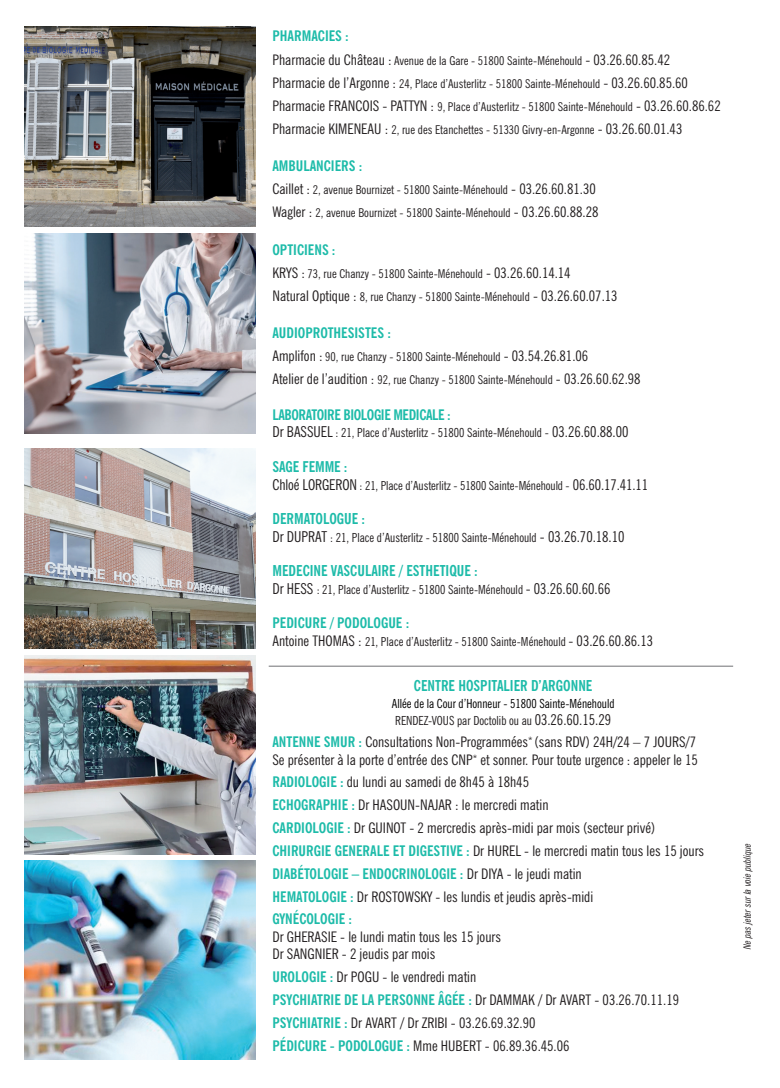
<style>
.page{position:relative;width:780px;height:1088px;background:#fff}
.page>*{position:absolute;margin:0;border:0;box-sizing:border-box;transform-origin:0 0}
.t1{font:700 condensed 15px "News Gothic BT";color:#1dbba9}
.t2{font:700 condensed 14.88px "News Gothic BT";letter-spacing:-.005em;color:#1dbba9}
.t3{font:condensed 14.5px/22.9px "News Gothic BT";color:#231f20}
.t4{font:700 condensed 14.5px "News Gothic BT";color:#1dbba9}
.t5{font:700 condensed 14.5px "News Gothic BT";letter-spacing:-.025em;color:#1dbba9}
.t6{font:condensed 12.5px "News Gothic BT";color:#231f20}
.t7{font:condensed 12.5px/16.9px "News Gothic BT";color:#000}
.t8{font:condensed 12.38px "News Gothic BT";letter-spacing:-.005em;color:#231f20}
.t9{font:condensed 12.12px/23px "News Gothic BT";color:#231f20}
.t10{font:italic condensed 10px "News Gothic BT";color:#231f20}
.s1{font-size:14.5px}
.s2{font-size:12.12px}
.s3{font-size:15px}
.s4{font-size:14.88px}
.s5{color:#231f20}
.s6{font-size:15px;color:#231f20}
.s7{font-weight:700;color:#1dbba9}
</style>
<div class="page">
<img style="left:25px;top:26px;width:230px;height:200px">
<img style="left:25px;top:233px;width:230px;height:201px">
<img style="left:25px;top:655px;width:230px;height:200px">
<img style="left:25px;top:449px;width:230px;height:199px">
<img style="left:25px;top:860px;width:230px;height:199px">
<hr style="left:269px;top:666px;width:464px;height:1px;background:#6f7073">
<p class="t4" style="left:272px;top:31px;width:78px">PHARMACIES :</p>
<p class="t9" style="left:272px;top:50px;width:450px"><span class="s1">Pharmacie du Château :</span> Avenue de la Gare - 51800 Sainte-Ménehould <span class="s1">- 03.26.60.85.42<br>Pharmacie de l’Argonne :</span> 24, Place d’Austerlitz - 51800 Sainte-Ménehould <span class="s1">- 03.26.60.85.60<br>Pharmacie FRANCOIS - PATTYN :</span> 9, Place d’Austerlitz - 51800 Sainte-Ménehould <span class="s1">- 03.26.60.86.62<br>Pharmacie KIMENEAU :</span> 2, rue des Etanchettes - 51330 Givry-en-Argonne <span class="s1">- 03.26.60.01.43</span></p>
<p class="t4" style="left:272px;top:161px;width:91px">AMBULANCIERS :</p>
<p class="t9" style="left:272px;top:179px;width:327px"><span class="s1">Caillet :</span> 2, avenue Bournizet - 51800 Sainte-Ménehould <span class="s1">- 03.26.60.81.30<br>Wagler :</span> 2, avenue Bournizet - 51800 Sainte-Ménehould <span class="s1">- 03.26.60.88.28</span></p>
<p class="t4" style="left:272px;top:244px;width:65px">OPTICIENS :</p>
<p class="t9" style="left:272px;top:263px;width:346px"><span class="s1">KRYS :</span> 73, rue Chanzy - 51800 Sainte-Ménehould <span class="s1">- 03.26.60.14.14<br>Natural Optique :</span> 8, rue Chanzy - 51800 Sainte-Ménehould <span class="s1">- 03.26.60.07.13</span></p>
<p class="t4" style="left:272px;top:327px;width:120px">AUDIOPROTHESISTES :</p>
<p class="t9" style="left:272px;top:346px;width:317px"><span class="s1">Amplifon :</span> 90, rue Chanzy - 51800 Sainte-Ménehould <span class="s1">- 03.54.26.81.06</span></p>
<p class="t3" style="left:272px;top:368px;width:369px">Atelier de l’audition : <span class="s2">92, rue Chanzy - 51800 Sainte-Ménehould</span> - 03.26.60.62.98</p>
<p class="t5" style="left:272px;top:409px;width:180px">LABORATOIRE BIOLOGIE MEDICALE :</p>
<p class="t6" style="left:272px;top:428px;width:357px"><span class="s3">Dr BASSUEL</span> : 21, Place d’Austerlitz - 51800 Sainte-Ménehould - <span class="s3">03.26.60.88.00</span></p>
<p class="t2" style="left:272px;top:461px;width:76px">SAGE FEMME :</p>
<p class="t8" style="left:272px;top:481px;width:377px"><span class="s4">Chloé LORGERON</span> : 21, Place d’Austerlitz - 51800 Sainte-Ménehould - <span class="s4">06.60.17.41.11</span></p>
<p class="t1" style="left:272px;top:513px;width:94px">DERMATOLOGUE :</p>
<p class="t6" style="left:272px;top:533px;width:353px"><span class="s3">Dr DUPRAT</span> : 21, Place d’Austerlitz - 51800 Sainte-Ménehould <span class="s3">- 03.26.70.18.10</span></p>
<p class="t1" style="left:272px;top:565px;width:207px">MEDECINE VASCULAIRE / ESTHETIQUE :</p>
<p class="t6" style="left:272px;top:585px;width:339px"><span class="s3">Dr HESS</span> : 21, Place d’Austerlitz - 51800 Sainte-Ménehould <span class="s3">- 03.26.60.60.66</span></p>
<p class="t4" style="left:272px;top:617px;width:138px">PEDICURE / PODOLOGUE :</p>
<p class="t8" style="left:272px;top:636px;width:382px"><span class="s1">Antoine THOMAS :</span> 21, Place d’Austerlitz - 51800 Sainte-Ménehould <span class="s1">- 03.26.60.86.13</span></p>
<p class="t1" style="left:414px;top:680px;width:180px">CENTRE HOSPITALIER D’ARGONNE</p>
<p class="t7" style="left:392px;top:696px;width:224px">Allée de la Cour d’Honneur - 51800 Sainte-Ménehould<br><span class="s5">RENDEZ-VOUS par Doctolib ou au</span> <span class="s6">03.26.60.15.29</span></p>
<p class="t3" style="left:272px;top:735px;width:427px;line-height:17.5px"><span class="s7">ANTENNE SMUR :</span> Consultations Non-Programmées<sup>*</sup> (sans RDV) 24H/24 – 7 JOURS/7<br>Se présenter à la porte d’entrée des CNP<sup>*</sup> et sonner. Pour toute urgence : appeler le 15</p>
<p class="t3" style="left:272px;top:771px;width:433px"><span class="s7">RADIOLOGIE :</span> du lundi au samedi de 8h45 à 18h45<br><span class="s7">ECHOGRAPHIE :</span> Dr HASOUN-NAJAR : le mercredi matin<br><span class="s7">CARDIOLOGIE :</span> Dr GUINOT - 2 mercredis après-midi par mois (secteur privé)<br><span class="s7">CHIRURGIE GENERALE ET DIGESTIVE :</span> Dr HUREL - le mercredi matin tous les 15 jours <span class="s7">DIABÉTOLOGIE – ENDOCRINOLOGIE :</span> Dr DIYA - le jeudi matin<br><span class="s7">HEMATOLOGIE :</span> Dr ROSTOWSKY - les lundis et jeudis après-midi<br><span class="s7">GYNÉCOLOGIE :</span></p>
<p class="t3" style="left:272px;top:929px;width:230px;line-height:17.5px">Dr GHERASIE - le lundi matin tous les 15 jours<br>Dr SANGNIER - 2 jeudis par mois</p>
<p class="t3" style="left:272px;top:966px;width:408px"><span class="s7">UROLOGIE :</span> Dr POGU - le vendredi matin<br><span class="s7">PSYCHIATRIE DE LA PERSONNE ÂGÉE :</span> Dr DAMMAK / Dr AVART - 03.26.70.11.19<br><span class="s7">PSYCHIATRIE :</span> Dr AVART / Dr ZRIBI - 03.26.69.32.90<br><span class="s7">PÉDICURE - PODOLOGUE :</span> Mme HUBERT - 06.89.36.45.06</p>
<p class="t10" style="left:743px;top:950px;width:109px;rotate:-90deg">Nepasjetersurlavoiepublique</p>
</div>
